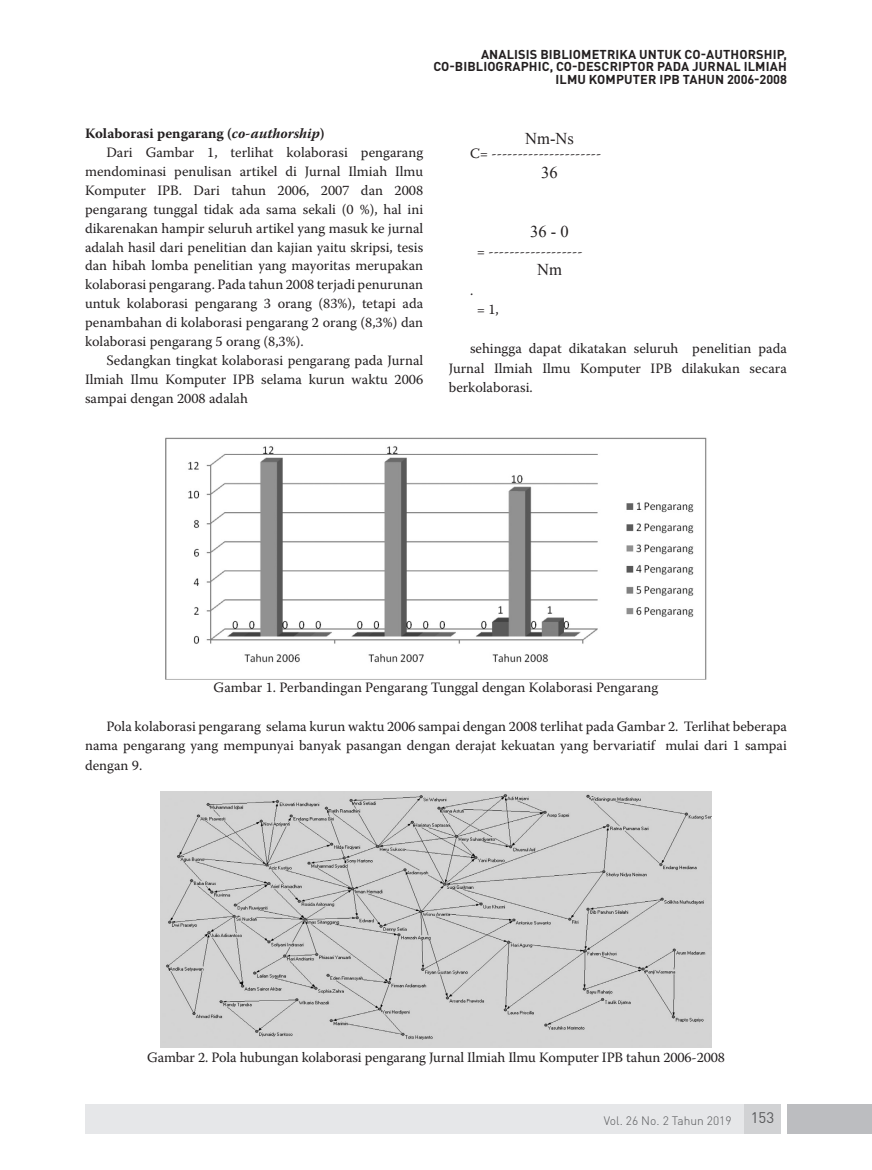
<style>
.page{position:relative;width:872px;height:1170px;background:#fff}
.page>*{position:absolute;margin:0;border:0;box-sizing:border-box;transform-origin:0 0}
.t1{font:16.5px "Times New Roman";color:#231f20}
.t2{font:15px "DIN";color:#57585a}
.t3{font:14.25px/18.9px "Warnock Pro";color:#231f20;text-align:justify}
.t4{font:700 14.25px "Warnock Pro";color:#231f20}
.List_Paragraph{font:700 12.75px "DIN Pro";letter-spacing:.01em;color:#231f20}
.t5{font:300 12px "DIN";color:#57585a}
.s1{font-style:italic}
</style>
<div class="page">
<div style="left:85px;top:1103px;width:696px;height:30px;background:#e6e7e9"></div>
<div style="left:744px;top:1103px;width:37px;height:30px;background:#d1d2d4"></div>
<div style="left:787px;top:1103px;width:85px;height:30px;background:#bcbdc0"></div>
<img style="left:165px;top:437px;width:542px;height:243px">
<img style="left:161px;top:791px;width:550px;height:256px">
<p class="List_Paragraph" style="left:481px;top:43px;width:307px">ANALISIS BIBLIOMETRIKA UNTUK CO-AUTHORSHIP,</p>
<p class="List_Paragraph" style="left:433px;top:56px;width:355px">CO-BIBLIOGRAPHIC, CO-DESCRIPTOR PADA JURNAL ILMIAH</p>
<p class="List_Paragraph" style="left:555px;top:69px;width:233px">ILMU KOMPUTER IPB TAHUN 2006-2008</p>
<p class="t4" style="left:85px;top:125px;width:241px">Kolaborasi pengarang (<span class="s1">co-authorship</span>)</p>
<p class="t3" style="left:85px;top:143px;width:340px;text-indent:21px">Dari Gambar 1, terlihat kolaborasi pengarang mendominasi penulisan artikel di Jurnal Ilmiah Ilmu Komputer IPB. Dari tahun 2006, 2007 dan 2008 pengarang tunggal tidak ada sama sekali (0 %), hal ini dikarenakan hampir seluruh artikel yang masuk ke jurnal adalah hasil dari penelitian dan kajian yaitu skripsi, tesis dan hibah lomba penelitian yang mayoritas merupakan kolaborasi pengarang. Pada tahun 2008 terjadi penurunan untuk kolaborasi pengarang 3 orang (83%), tetapi ada penambahan di kolaborasi pengarang 2 orang (8,3%) dan kolaborasi pengarang 5 orang (8,3%).</p>
<p class="t3" style="left:85px;top:350px;width:340px;text-indent:21px">Sedangkan tingkat kolaborasi pengarang pada Jurnal Ilmiah Ilmu Komputer IPB selama kurun waktu 2006 sampai dengan 2008 adalah</p>
<p class="t1" style="left:525px;top:127px;width:50px">Nm-Ns</p>
<p class="t1" style="left:541px;top:161px;width:18px">36</p>
<p class="t3" style="left:470px;top:144px;width:133px">C= ---------------------</p>
<p class="t1" style="left:530px;top:221px;width:40px">36 - 0</p>
<p class="t1" style="left:537px;top:258px;width:26px">Nm</p>
<p class="t3" style="left:477px;top:241px;width:107px">= ------------------</p>
<p class="t3" style="left:470px;top:280px;width:5px">.</p>
<p class="t3" style="left:477px;top:300px;width:24px">= 1,</p>
<p class="t3" style="left:449px;top:338px;width:340px;line-height:19.5px;text-indent:21px">sehingga dapat dikatakan seluruh penelitian pada Jurnal Ilmiah Ilmu Komputer IPB dilakukan secara berkolaborasi.</p>
<p class="t3" style="left:214px;top:677px;width:446px">Gambar 1. Perbandingan Pengarang Tunggal dengan Kolaborasi Pengarang</p>
<p class="t3" style="left:85px;top:716px;width:703px;line-height:19.5px;text-indent:21px">Pola kolaborasi pengarang selama kurun waktu 2006 sampai dengan 2008 terlihat pada Gambar 2. Terlihat beberapa nama pengarang yang mempunyai banyak pasangan dengan derajat kekuatan yang bervariatif mulai dari 1 sampai dengan 9.</p>
<p class="t3" style="left:147px;top:1047px;width:579px">Gambar 2. Pola hubungan kolaborasi pengarang Jurnal Ilmiah Ilmu Komputer IPB tahun 2006-2008</p>
<p class="t5" style="left:604px;top:1112px;width:129px">Vol. 26 No. 2 Tahun 2019</p>
<p class="t2" style="left:750px;top:1107px;width:25px">153</p>
</div>
